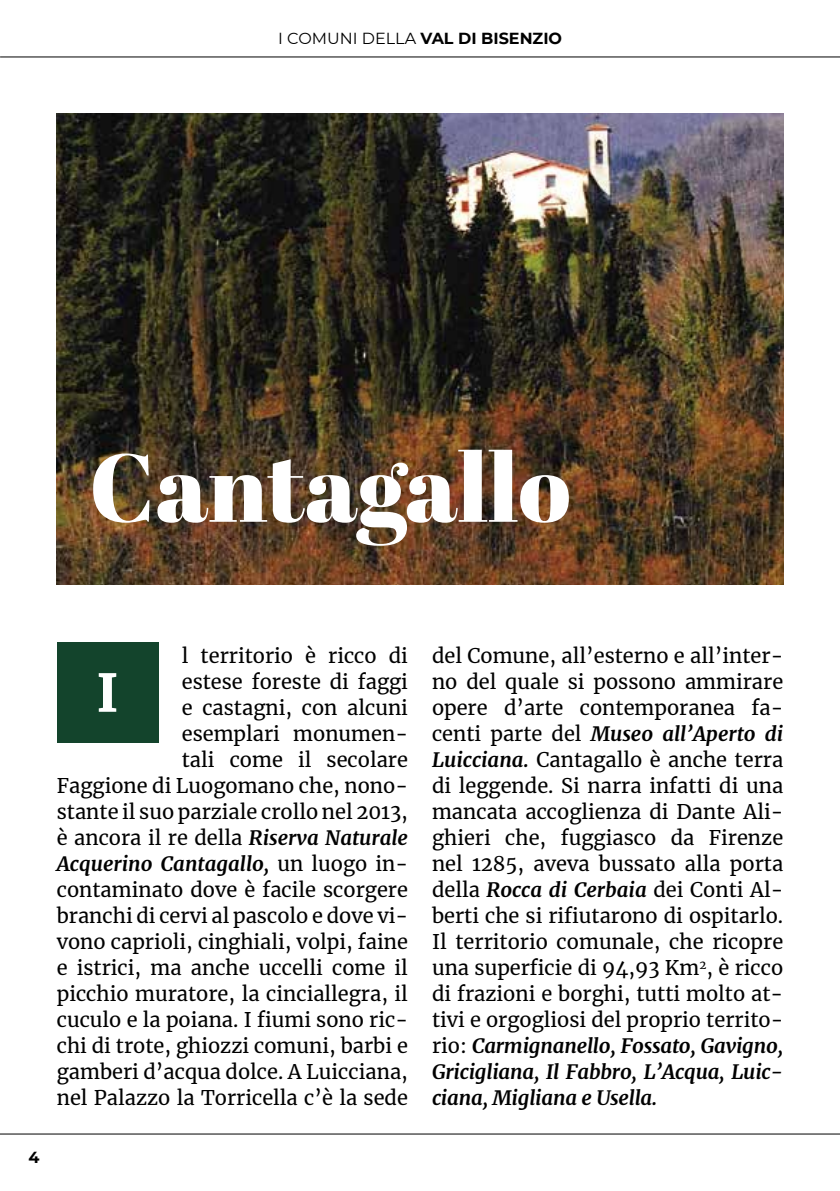
<style>
.page{position:relative;width:840px;height:1191px;background:#fff}
.page>*{position:absolute;margin:0;border:0;box-sizing:border-box;transform-origin:0 0}
.t1{font:96px "Abril Fatface";color:#fff}
.t2{font:20px/26px "Merriweather";color:#000;text-align:right}
.t3{font:700 16px "Montserrat";color:#000}
.s1{font-weight:400}
.s2{font-weight:700;font-style:italic}
</style>
<div class="page">
<hr style="left:0;top:1133px;width:839px;height:1px;background:#000">
<hr style="left:0;top:57px;width:839px;height:1px;background:#000">
<img style="left:57px;top:113px;width:725px;height:471px">
<div style="left:57px;top:642px;width:101px;height:101px;background:#13442c"></div>
<svg style="left:99px;top:673px;width:17px;height:39px"></svg>
<p class="t3" style="left:278px;top:27px;width:285px"><span class="s1">I COMUNI DELLA</span> VAL DI BISENZIO</p>
<h1 class="t1" style="left:89px;top:420px;width:482px">Cantagallo</h1>
<p class="t2" style="left:57px;top:642px;width:352px">l territorio è ricco di<br>estese foreste di faggi<br>e castagni, con alcuni<br>esemplari monumen-<br>tali come il secolare<br>Faggione di Luogomano che, nono&shy;stante il suo parziale crollo nel 2013, è ancora il re della <span class="s2">Riserva Naturale<br>Acquerino Cantagallo,</span> un luogo in&shy;contaminato dove è facile scorgere branchi di cervi al pascolo e dove vi&shy;vono caprioli, cinghiali, volpi, faine e istrici, ma anche uccelli come il picchio muratore, la cinciallegra, il cuculo e la poiana. I fiumi sono ric&shy;chi di trote, ghiozzi comuni, barbi e gamberi d’acqua dolce. A Luicciana, nel Palazzo la Torricella c’è la sede</p>
<p class="t2" style="left:432px;top:642px;width:352px;text-align:justify">del Comune, all’esterno e all’inter&shy;no del quale si possono ammirare opere d’arte contemporanea fa&shy;centi parte del <span class="s2">Museo all’Aperto di Luicciana.</span> Cantagallo è anche terra di leggende. Si narra infatti di una mancata accoglienza di Dante Ali&shy;ghieri che, fuggiasco da Firenze nel 1285, aveva bussato alla porta della <span class="s2">Rocca di Cerbaia</span> dei Conti Al&shy;berti che si rifiutarono di ospitarlo.<br>Il territorio comunale, che ricopre una superficie di 94,93 Km<sup>2</sup>, è ricco di frazioni e borghi, tutti molto at&shy;tivi e orgogliosi del proprio territo&shy;rio: <span class="s2">Carmignanello, Fossato, Gavigno, Gricigliana, Il Fabbro, L’Acqua, Luic&shy;ciana, Migliana e Usella.</span></p>
<p class="t3" style="left:28px;top:1145px;width:13px">4</p>
</div>
